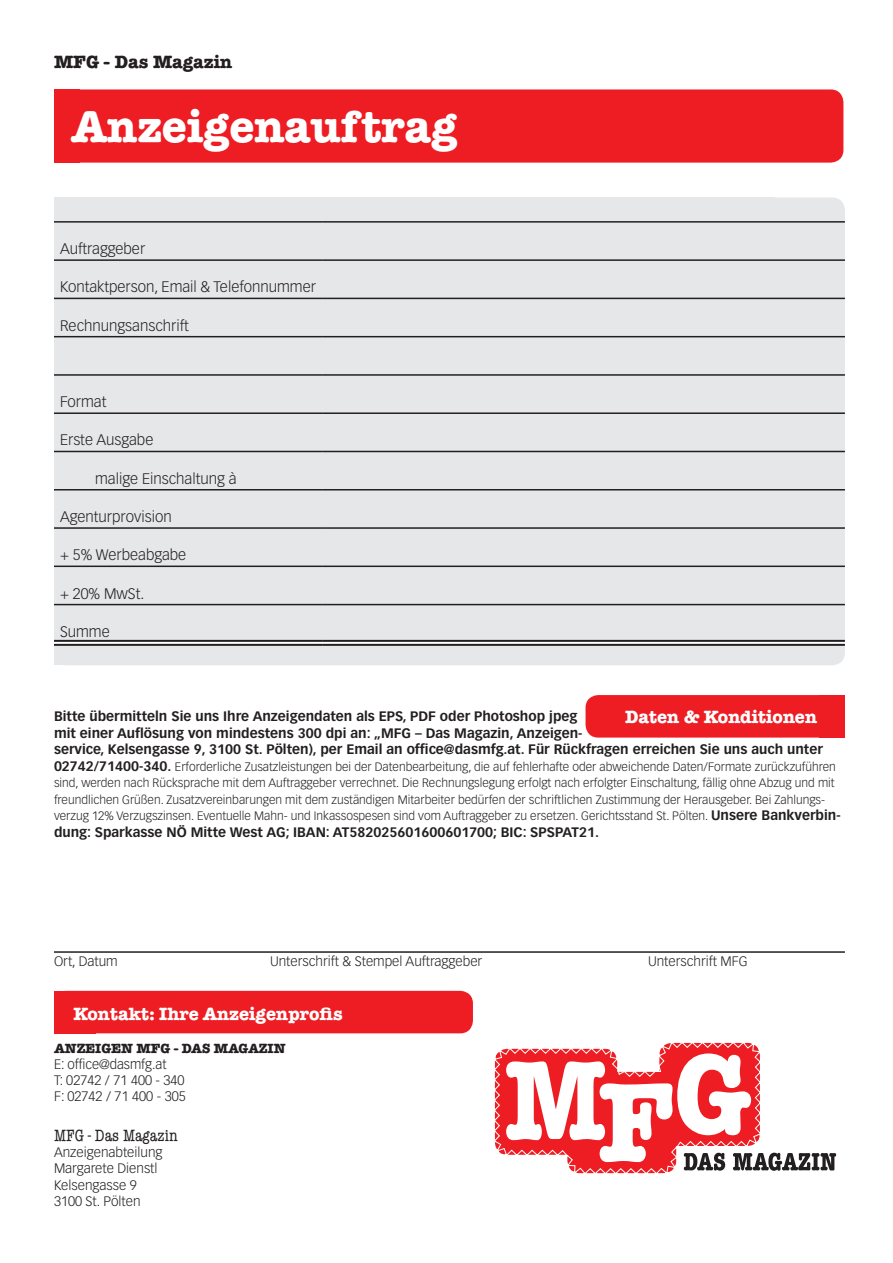
<style>
.page{position:relative;width:893px;height:1263px;background:#fff}
.page>*{position:absolute;margin:0;border:0;box-sizing:border-box;transform-origin:0 0}
.t1{font:700 45px "American Typewriter";color:#fff}
.t2{font:700 18px "American Typewriter";color:#fff}
.t3{font:700 18px "American Typewriter";color:#231f20}
.t4{font:condensed 16.5px "American Typewriter";color:#231f20}
.t5{font:300 15px "Vectora LH";color:#231f20}
.t6{font:700 13.5px/16.5px "Vectora LH";color:#231f20}
.t7{font:300 13.5px/16.2px "Vectora LH";color:#231f20}
.t8{font:700 13.5px "American Typewriter";color:#231f20}
.t9{font:300 12px/16.5px "Vectora LH";color:#231f20}
.s1{font-weight:700;font-size:13.5px}
</style>
<div class="page">
<div style="left:54px;top:198px;width:791px;height:467px;background:#e6e7e9;border-radius:13px"></div>
<svg style="left:54px;top:198px;width:720px;height:467px"></svg>
<svg style="left:54px;top:642px;width:268px;height:2px"></svg>
<svg style="left:322px;top:642px;width:523px;height:2px"></svg>
<hr style="left:54px;top:221px;width:268px;height:2px;background:#231f20">
<hr style="left:322px;top:221px;width:523px;height:2px;background:#231f20">
<hr style="left:54px;top:259px;width:268px;height:2px;background:#231f20">
<hr style="left:322px;top:259px;width:523px;height:2px;background:#231f20">
<hr style="left:54px;top:298px;width:268px;height:1px;background:#231f20">
<hr style="left:322px;top:298px;width:523px;height:1px;background:#231f20">
<hr style="left:54px;top:412px;width:268px;height:2px;background:#231f20">
<hr style="left:322px;top:412px;width:523px;height:2px;background:#231f20">
<hr style="left:54px;top:451px;width:268px;height:1px;background:#231f20">
<hr style="left:322px;top:451px;width:523px;height:1px;background:#231f20">
<hr style="left:54px;top:489px;width:268px;height:1px;background:#231f20">
<hr style="left:322px;top:489px;width:523px;height:1px;background:#231f20">
<hr style="left:54px;top:527px;width:268px;height:2px;background:#231f20">
<hr style="left:322px;top:527px;width:523px;height:2px;background:#231f20">
<hr style="left:54px;top:565px;width:268px;height:2px;background:#231f20">
<hr style="left:322px;top:565px;width:523px;height:2px;background:#231f20">
<hr style="left:54px;top:336px;width:268px;height:1px;background:#231f20">
<hr style="left:322px;top:336px;width:523px;height:1px;background:#231f20">
<hr style="left:54px;top:374px;width:268px;height:2px;background:#231f20">
<hr style="left:322px;top:374px;width:523px;height:2px;background:#231f20">
<hr style="left:54px;top:604px;width:268px;height:1px;background:#231f20">
<hr style="left:322px;top:604px;width:523px;height:1px;background:#231f20">
<hr style="left:54px;top:640px;width:268px;height:2px;background:#231f20">
<hr style="left:54px;top:644px;width:268px;height:2px;background:#231f20">
<hr style="left:322px;top:640px;width:523px;height:2px;background:#231f20">
<hr style="left:322px;top:644px;width:523px;height:2px;background:#231f20">
<div style="left:54px;top:89px;width:789px;height:74px;background:#ee1d23;border-radius:13px"></div>
<div style="left:54px;top:89px;width:26px;height:74px;background:#ee1d23"></div>
<svg style="left:494px;top:1042px;width:342px;height:132px"></svg>
<div style="left:585px;top:695px;width:260px;height:43px;background:#ee1d23;border-radius:13px"></div>
<div style="left:819px;top:695px;width:26px;height:43px;background:#ee1d23"></div>
<hr style="left:54px;top:951px;width:791px;height:2px;background:#231f20">
<div style="left:54px;top:991px;width:419px;height:42px;background:#ee1d23;border-radius:13px"></div>
<div style="left:54px;top:991px;width:41px;height:42px;background:#ee1d23"></div>
<h2 class="t3" style="left:54px;top:51px;width:180px">MFG - Das Magazin</h2>
<h1 class="t1" style="left:71px;top:101px;width:388px">Anzeigenauftrag</h1>
<p class="t5" style="left:60px;top:240px;width:87px">Auftraggeber</p>
<p class="t5" style="left:60px;top:278px;width:258px">Kontaktperson, Email &amp; Telefonnummer</p>
<p class="t5" style="left:60px;top:317px;width:130px">Rechnungsanschrift</p>
<p class="t5" style="left:60px;top:393px;width:48px">Format</p>
<p class="t5" style="left:60px;top:431px;width:95px">Erste Ausgabe</p>
<p class="t5" style="left:95px;top:470px;width:143px">malige Einschaltung à</p>
<p class="t5" style="left:60px;top:508px;width:113px">Agenturprovision</p>
<p class="t5" style="left:60px;top:546px;width:128px">+ 5% Werbeabgabe</p>
<p class="t5" style="left:60px;top:584px;width:86px">+ 20% MwSt.</p>
<p class="t5" style="left:60px;top:623px;width:51px">Summe</p>
<h2 class="t2" style="left:625px;top:706px;width:194px">Daten &amp; Konditionen</h2>
<p class="t6" style="left:54px;top:708px;width:770px">Bitte übermitteln Sie uns Ihre Anzeigendaten als EPS, PDF oder Photoshop jpeg<br>mit einer Auflösung von mindestens 300 dpi an: „MFG – Das Magazin, Anzeigen-<br>service, Kelsengasse 9, 3100 St. Pölten), per Email an office@dasmfg.at. Für Rückfragen erreichen Sie uns auch unter</p>
<p class="t9" style="left:54px;top:758px;width:788px"><span class="s1">02742/71400-340.</span> Erforderliche Zusatzleistungen bei der Datenbearbeitung, die auf fehlerhafte oder abweichende Daten/Formate zurückzuführen sind, werden nach Rücksprache mit dem Auftraggeber verrechnet. Die Rechnungslegung erfolgt nach erfolgter Einschaltung, fällig ohne Abzug und mit freundlichen Grüßen. Zusatzvereinbarungen mit dem zuständigen Mitarbeiter bedürfen der schriftlichen Zustimmung der Herausgeber. Bei Zahlungs&shy;verzug 12% Verzugszinsen. Eventuelle Mahn- und Inkassospesen sind vom Auftraggeber zu ersetzen. Gerichtsstand St. Pölten. <span class="s1">Unsere Bankverbin-</span></p>
<p class="t6" style="left:54px;top:824px;width:546px">dung: Sparkasse NÖ Mitte West AG; IBAN: AT582025601600601700; BIC: SPSPAT21.</p>
<p class="t7" style="left:54px;top:954px;width:65px">Ort, Datum</p>
<p class="t7" style="left:270px;top:954px;width:214px">Unterschrift &amp; Stempel Auftraggeber</p>
<p class="t7" style="left:648px;top:954px;width:101px">Unterschrift MFG</p>
<h2 class="t2" style="left:73px;top:1003px;width:271px">Kontakt: Ihre Anzeigenprofis</h2>
<p class="t8" style="left:54px;top:1040px;width:233px">ANZEIGEN MFG - DAS MAGAZIN</p>
<p class="t7" style="left:54px;top:1056px;width:133px">E: office@dasmfg.at<br>T: 02742 / 71 400 - 340<br>F: 02742 / 71 400 - 305</p>
<h3 class="t4" style="left:54px;top:1126px;width:125px">MFG - Das Magazin</h3>
<p class="t7" style="left:54px;top:1144px;width:110px">Anzeigenabteilung<br>Margarete Dienstl<br>Kelsengasse 9<br>3100 St. Pölten</p>
</div>
